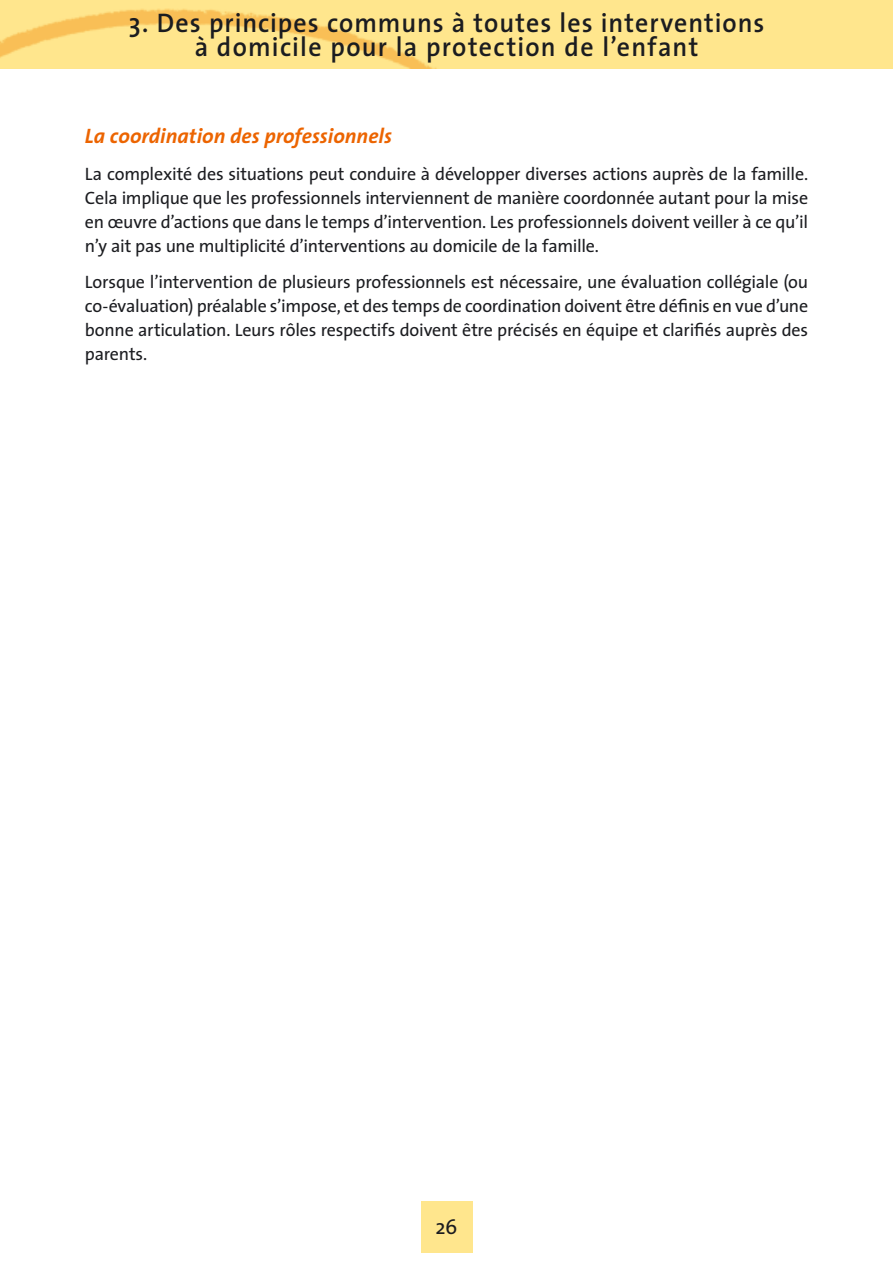
<style>
.page{position:relative;width:893px;height:1263px;background:#fff}
.page>*{position:absolute;margin:0;border:0;box-sizing:border-box;transform-origin:0 0}
.t1{font:600 27px/24px "The Sans";letter-spacing:.04em;color:#1b1c20;text-align:center;scale:.96 1}
.t2{font:italic 700 21px "The Sans";color:#ec6400}
.t3{font:21px "The Sans";color:#1b1c20}
.t4{font:18px/24px "The Sans";letter-spacing:-.015em;color:#1b1c20;text-align:justify}
</style>
<div class="page">
<div style="left:421px;top:1201px;width:51px;height:51px;background:#ffe68d"></div>
<img style="left:0;top:0;width:892px;height:68px">
<h1 class="t1" style="left:129px;top:13px;width:663px">3. Des principes communs à toutes les interventions à domicile pour la protection de l’enfant</h1>
<p class="t2" style="left:85px;top:125px;width:308px">La coordination des professionnels</p>
<p class="t4" style="left:85px;top:163px;width:724px">La complexité des situations peut conduire à développer diverses actions auprès de la famille.<br>Cela implique que les professionnels interviennent de manière coordonnée autant pour la mise en œuvre d’actions que dans le temps d’intervention. Les professionnels doivent veiller à ce qu’il n’y ait pas une multiplicité d’interventions au domicile de la famille.</p>
<p class="t4" style="left:85px;top:272px;width:724px">Lorsque l’intervention de plusieurs professionnels est nécessaire, une évaluation collégiale (ou co-évaluation) préalable s’impose, et des temps de coordination doivent être définis en vue d’une bonne articulation. Leurs rôles respectifs doivent être précisés en équipe et clarifiés auprès des parents.</p>
<p class="t3" style="left:435px;top:1219px;width:23px">26</p>
</div>
